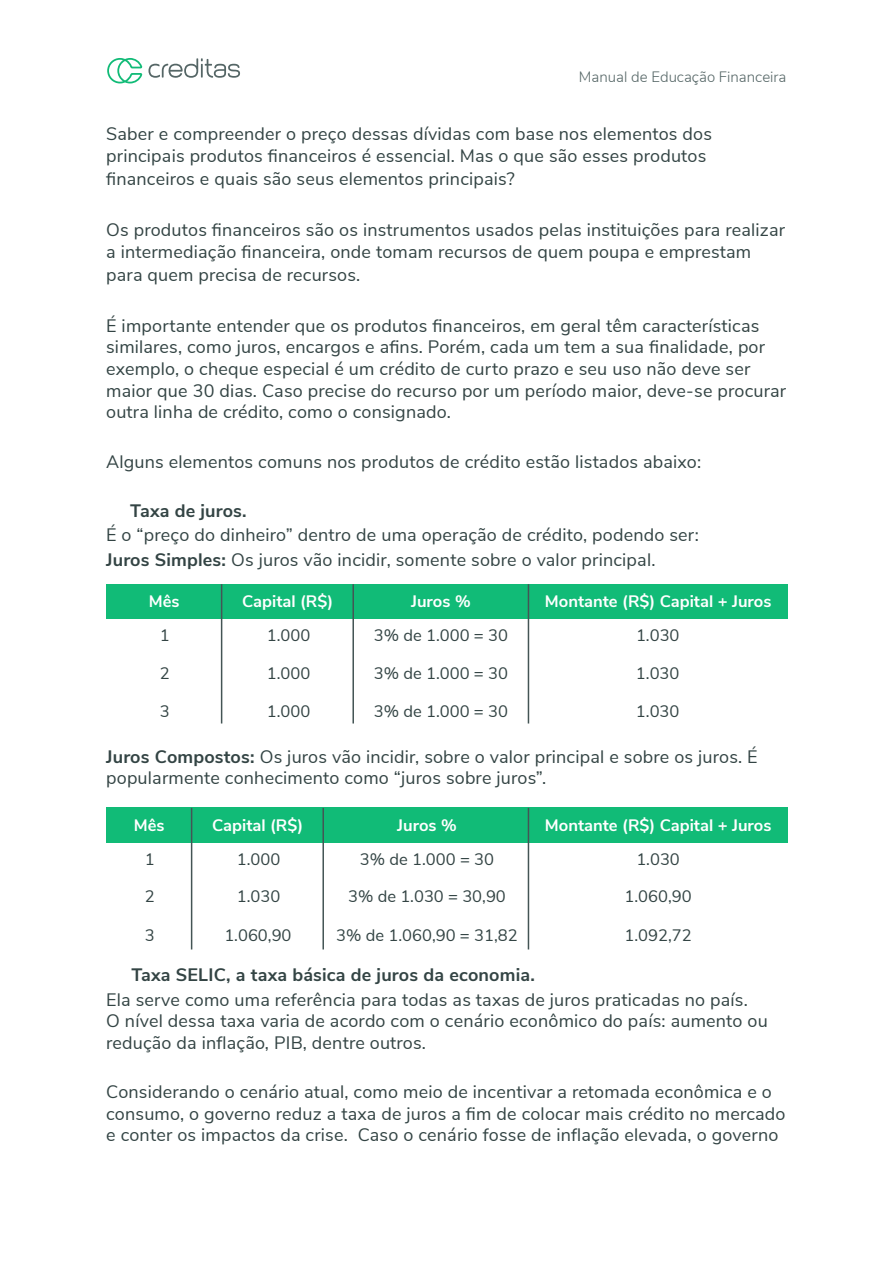
<style>
.page{position:relative;width:893px;height:1263px;background:#fff}
.page>*{position:absolute;margin:0;border:0;box-sizing:border-box;transform-origin:0 0}
.t1{font:18px/21.6px "Nunito Sans";letter-spacing:.01em;color:#344}
.t2{font:700 18px "Nunito Sans";letter-spacing:.01em;color:#344}
.t3{font:16.5px "Nunito Sans";color:#344}
.t4{font:700 16.5px "Nunito Sans";color:#fff}
.t5{font:300 15px "Nunito Sans";color:#566}
.s1{font-weight:700}
</style>
<div class="page">
<svg style="left:148px;top:58px;width:92px;height:20px"></svg>
<svg style="left:107px;top:58px;width:35px;height:25px"></svg>
<div style="left:106px;top:584px;width:116px;height:35px;background:#1b7"></div>
<div style="left:222px;top:584px;width:102px;height:35px;background:#1b7"></div>
<div style="left:324px;top:584px;width:151px;height:35px;background:#1b7"></div>
<div style="left:461px;top:584px;width:327px;height:35px;background:#1b7"></div>
<hr style="left:221px;top:584px;width:1px;height:139px;background:#455">
<hr style="left:352px;top:584px;width:2px;height:139px;background:#455">
<hr style="left:528px;top:584px;width:1px;height:139px;background:#455">
<div style="left:106px;top:808px;width:116px;height:35px;background:#1b7"></div>
<div style="left:222px;top:808px;width:102px;height:35px;background:#1b7"></div>
<div style="left:324px;top:808px;width:151px;height:35px;background:#1b7"></div>
<div style="left:461px;top:808px;width:327px;height:35px;background:#1b7"></div>
<hr style="left:191px;top:808px;width:1px;height:141px;background:#455">
<hr style="left:322px;top:808px;width:2px;height:141px;background:#455">
<hr style="left:528px;top:808px;width:1px;height:141px;background:#455">
<p class="t5" style="left:579px;top:66px;width:209px">Manual de Educação Financeira</p>
<p class="t1" style="left:106px;top:121px;width:607px;line-height:22.5px">Saber e compreender o preço dessas dívidas com base nos elementos dos principais produtos financeiros é essencial. Mas o que são esses produtos financeiros e quais são seus elementos principais?</p>
<p class="t1" style="left:106px;top:217px;width:680px;line-height:22.5px">Os produtos financeiros são os instrumentos usados pelas instituições para realizar a intermediação financeira, onde tomam recursos de quem poupa e emprestam para quem precisa de recursos.</p>
<p class="t1" style="left:106px;top:314px;width:682px">É importante entender que os produtos financeiros, em geral têm características similares, como juros, encargos e afins. Porém, cada um tem a sua finalidade, por exemplo, o cheque especial é um crédito de curto prazo e seu uso não deve ser maior que 30 dias. Caso precise do recurso por um período maior, deve-se procurar outra linha de crédito, como o consignado.</p>
<p class="t1" style="left:106px;top:449px;width:597px">Alguns elementos comuns nos produtos de crédito estão listados abaixo:</p>
<p class="t2" style="left:130px;top:497px;width:118px">Taxa de juros.</p>
<p class="t1" style="left:106px;top:522px;width:594px;line-height:24.6px">É o “preço do dinheiro” dentro de uma operação de crédito, podendo ser:<br><span class="s1">Juros Simples:</span> Os juros vão incidir, somente sobre o valor principal.</p>
<p class="t4" style="left:149px;top:589px;width:32px">Mês</p>
<p class="t4" style="left:242px;top:589px;width:93px">Capital (R$)</p>
<p class="t4" style="left:411px;top:589px;width:61px">Juros %</p>
<p class="t4" style="left:545px;top:589px;width:228px">Montante (R$) Capital + Juros</p>
<p class="t3" style="left:160px;top:623px;width:11px">1</p>
<p class="t3" style="left:267px;top:623px;width:45px">1.000</p>
<p class="t3" style="left:374px;top:623px;width:136px">3% de 1.000 = 30</p>
<p class="t3" style="left:636px;top:623px;width:45px">1.030</p>
<p class="t3" style="left:160px;top:661px;width:11px">2</p>
<p class="t3" style="left:267px;top:661px;width:45px">1.000</p>
<p class="t3" style="left:374px;top:661px;width:136px">3% de 1.000 = 30</p>
<p class="t3" style="left:636px;top:661px;width:45px">1.030</p>
<p class="t3" style="left:160px;top:700px;width:11px">3</p>
<p class="t3" style="left:267px;top:700px;width:45px">1.000</p>
<p class="t3" style="left:374px;top:700px;width:136px">3% de 1.000 = 30</p>
<p class="t3" style="left:636px;top:700px;width:45px">1.030</p>
<p class="t1" style="left:106px;top:744px;width:653px"><span class="s1">Juros Compostos:</span> Os juros vão incidir, sobre o valor principal e sobre os juros. É popularmente conhecimento como “juros sobre juros”.</p>
<p class="t4" style="left:134px;top:813px;width:32px">Mês</p>
<p class="t4" style="left:212px;top:813px;width:93px">Capital (R$)</p>
<p class="t4" style="left:397px;top:813px;width:61px">Juros %</p>
<p class="t4" style="left:545px;top:813px;width:228px">Montante (R$) Capital + Juros</p>
<p class="t3" style="left:145px;top:847px;width:11px">1</p>
<p class="t3" style="left:237px;top:847px;width:45px">1.000</p>
<p class="t3" style="left:360px;top:847px;width:136px">3% de 1.000 = 30</p>
<p class="t3" style="left:636px;top:847px;width:45px">1.030</p>
<p class="t3" style="left:145px;top:884px;width:11px">2</p>
<p class="t3" style="left:237px;top:884px;width:45px">1.030</p>
<p class="t3" style="left:348px;top:884px;width:159px">3% de 1.030 = 30,90</p>
<p class="t3" style="left:624px;top:884px;width:69px">1.060,90</p>
<p class="t3" style="left:145px;top:923px;width:11px">3</p>
<p class="t3" style="left:224px;top:923px;width:69px">1.060,90</p>
<p class="t3" style="left:336px;top:923px;width:183px">3% de 1.060,90 = 31,82</p>
<p class="t3" style="left:624px;top:923px;width:69px">1.092,72</p>
<p class="t2" style="left:131px;top:962px;width:405px">Taxa SELIC, a taxa básica de juros da economia.</p>
<p class="t1" style="left:106px;top:987px;width:663px">Ela serve como uma referência para todas as taxas de juros praticadas no país.<br>O nível dessa taxa varia de acordo com o cenário econômico do país: aumento ou redução da inflação, PIB, dentre outros.</p>
<p class="t1" style="left:106px;top:1080px;width:681px">Considerando o cenário atual, como meio de incentivar a retomada econômica e o consumo, o governo reduz a taxa de juros a fim de colocar mais crédito no mercado e conter os impactos da crise. Caso o cenário fosse de inflação elevada, o governo</p>
</div>
